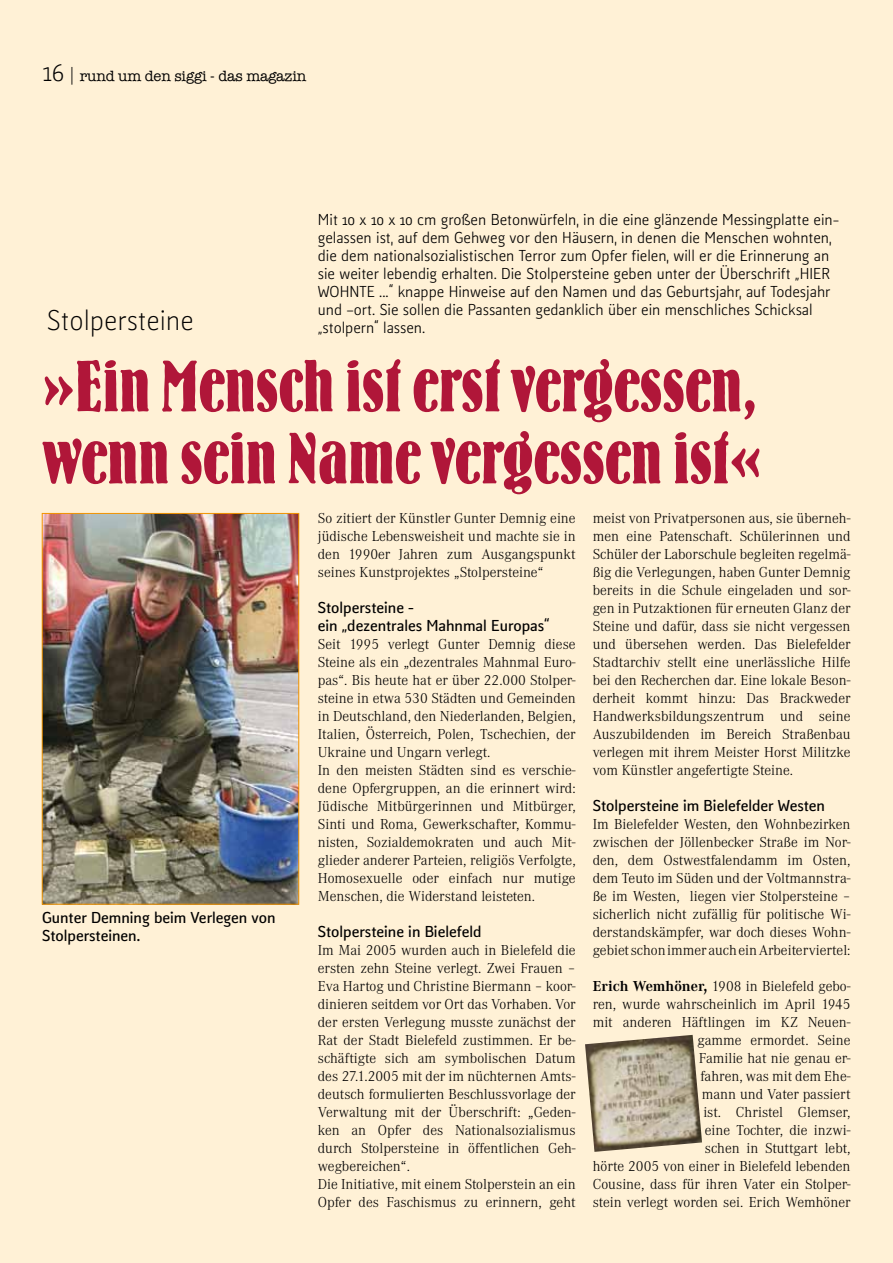
<style>
.page{position:relative;width:893px;height:1263px;background:#fff1d6}
.page>*{position:absolute;margin:0;border:0;box-sizing:border-box;transform-origin:0 0}
.t1{font:72px/72px "Bernhard Bold Condensed BT";letter-spacing:-.01em;color:#b01639}
.t2{font:300 27px "Kofi Pure Sans";color:#000}
.t3{font:300 15px/18px "Corporate A";color:#000;text-align:justify}
.t4{font:15px/18px "Kofi Pure Sans";color:#000}
.t5{font:700 15px/18px "Kofi Pure Sans";color:#000}
.t6{font:15px "American Typewriter";letter-spacing:-.01em;color:#000}
.s1{font-family:"Kofi Pure Sans";font-weight:300;font-size:27px}
.s2{font-family:"Kofi Pure Sans"}
.s3{font-weight:700}
</style>
<div class="page">
<img style="left:585px;top:1035px;width:117px;height:117px">
<img style="left:44px;top:515px;width:253px;height:387px">
<div style="left:42px;top:513px;width:257px;height:391px;border:1px solid #f39400"></div>
<p class="t6" style="left:43px;top:64px;width:265px"><span class="s1">16</span> <span class="s2">|</span> rund um den siggi - das magazin</p>
<p class="t4" style="left:318px;top:211px;width:523px">Mit 10 x 10 x 10 cm großen Betonwürfeln, in die eine glänzende Messingplatte ein&shy;gelassen ist, auf dem Gehweg vor den Häusern, in denen die Menschen wohnten, die dem nationalsozialistischen Terror zum Opfer fielen, will er die Erinnerung an sie weiter lebendig erhalten. Die Stolpersteine geben unter der Überschrift „HIER WOHNTE ...“ knappe Hinweise auf den Namen und das Geburtsjahr, auf Todesjahr und –ort. Sie sollen die Passanten gedanklich über ein menschliches Schicksal „stolpern“ lassen.</p>
<h1 class="t1" style="left:43px;top:349px;width:721px">»Ein Mensch ist erst vergessen, wenn sein Name vergessen ist«</h1>
<p class="t3" style="left:318px;top:510px;width:259px">So zitiert der Künstler Gunter Demnig eine jüdische Lebensweisheit und machte sie in den 1990er Jahren zum Ausgangspunkt seines Kunstprojektes „Stolpersteine“</p>
<p class="t5" style="left:318px;top:599px;width:233px">Stolpersteine -<br>ein „dezentrales Mahnmal Europas“</p>
<p class="t3" style="left:318px;top:636px;width:259px;text-align:left">Seit 1995 verlegt Gunter Demnig diese Steine als ein „dezentrales Mahnmal Euro&shy;pas“. Bis heute hat er über 22.000 Stolper&shy;steine in etwa 530 Städten und Gemeinden in Deutschland, den Niederlanden, Belgien, Italien, Österreich, Polen, Tschechien, der Ukraine und Ungarn verlegt.<br>In den meisten Städten sind es verschie&shy;dene Opfergruppen, an die erinnert wird:<br>Jüdische Mitbürgerinnen und Mitbürger, Sinti und Roma, Gewerkschafter, Kommu&shy;nisten, Sozialdemokraten und auch Mit&shy;glieder anderer Parteien, religiös Verfolgte, Homosexuelle oder einfach nur mutige Menschen, die Widerstand leisteten.</p>
<p class="t5" style="left:318px;top:923px;width:165px">Stolpersteine in Bielefeld</p>
<p class="t3" style="left:318px;top:942px;width:259px;text-align:left">Im Mai 2005 wurden auch in Bielefeld die ersten zehn Steine verlegt. Zwei Frauen – Eva Hartog und Christine Biermann – koor&shy;dinieren seitdem vor Ort das Vorhaben. Vor der ersten Verlegung musste zunächst der Rat der Stadt Bielefeld zustimmen. Er be&shy;schäftigte sich am symbolischen Datum des 27.1.2005 mit der im nüchternen Amts&shy;deutsch formulierten Beschlussvorlage der Verwaltung mit der Überschrift: „Geden&shy;ken an Opfer des Nationalsozialismus durch Stolpersteine in öffentlichen Geh&shy;wegbereichen“.<br>Die Initiative, mit einem Stolperstein an ein Opfer des Faschismus zu erinnern, geht</p>
<h2 class="t2" style="left:47px;top:304px;width:148px">Stolpersteine</h2>
<p class="t3" style="left:593px;top:510px;width:259px">meist von Privatpersonen aus, sie überneh&shy;men eine Patenschaft. Schülerinnen und Schüler der Laborschule begleiten regelmä&shy;ßig die Verlegungen, haben Gunter Demnig bereits in die Schule eingeladen und sor&shy;gen in Putzaktionen für erneuten Glanz der Steine und dafür, dass sie nicht vergessen und übersehen werden. Das Bielefelder Stadtarchiv stellt eine unerlässliche Hilfe bei den Recherchen dar. Eine lokale Beson&shy;derheit kommt hinzu: Das Brackweder Handwerksbildungszentrum und seine Auszubildenden im Bereich Straßenbau verlegen mit ihrem Meister Horst Militzke vom Künstler angefertigte Steine.</p>
<p class="t5" style="left:593px;top:797px;width:234px">Stolpersteine im Bielefelder Westen</p>
<p class="t3" style="left:593px;top:816px;width:259px">Im Bielefelder Westen, den Wohnbezirken zwischen der Jöllenbecker Straße im Nor&shy;den, dem Ostwestfalendamm im Osten, dem Teuto im Süden und der Voltmannstra&shy;ße im Westen, liegen vier Stolpersteine – sicherlich nicht zufällig für politische Wi&shy;derstandskämpfer, war doch dieses Wohn&shy;gebiet schon immer auch ein Arbeiterviertel:</p>
<p class="t3" style="left:593px;top:978px;width:259px;text-align:right"><span class="s3">Erich Wemhöner,</span> 1908 in Bielefeld gebo&shy;ren, wurde wahrscheinlich im April 1945 mit anderen Häftlingen im KZ Neuen&shy;gamme ermordet. Seine<br>Familie hat nie genau er-<br>fahren, was mit dem Ehe-<br>mann und Vater passiert<br>ist. Christel Glemser,<br>eine Tochter, die inzwi-<br>schen in Stuttgart lebt,<br>hörte 2005 von einer in Bielefeld lebenden<br>Cousine, dass für ihren Vater ein Stolper&shy;stein verlegt worden sei. Erich Wemhöner</p>
<p class="t5" style="left:42px;top:909px;width:235px">Gunter Demning beim Verlegen von<br>Stolpersteinen.</p>
</div>
